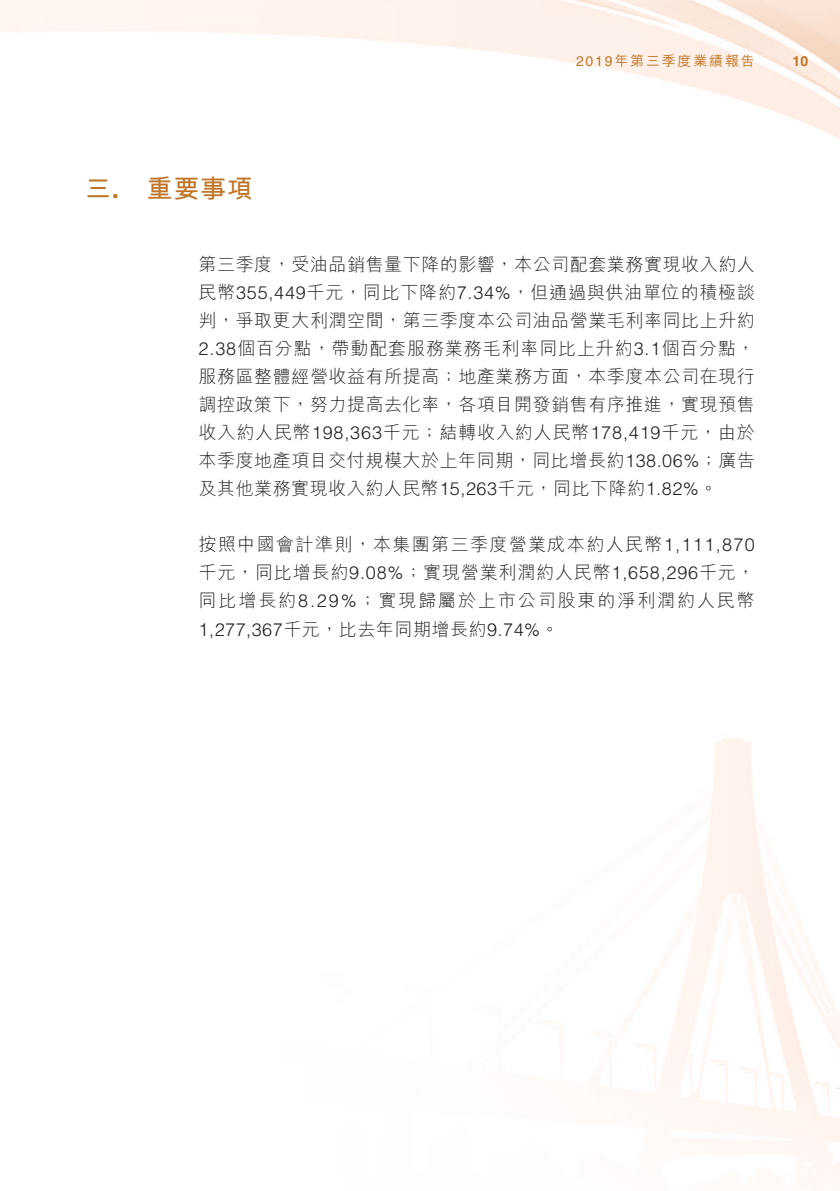
<style>
.page{position:relative;width:840px;height:1191px;background:#fff}
.page>*{position:absolute;margin:0;border:0;box-sizing:border-box;transform-origin:0 0}
.t1{font:700 26px "M Hei HK";color:#c07628}
.t2{font:300 18px/28px "M Hei HK";letter-spacing:.045em;color:#231f20;text-align:justify}
.t3{font:300 18px "Helvetica LT Std";letter-spacing:.03em;color:#231f20}
.t4{font:500 14px "M Hei HK";letter-spacing:.13em;color:#c07628}
.t5{font:700 14px "Helvetica LT Std";color:#c07628}
.s1{font-family:"Helvetica LT Std"}
.s2{font-family:"Helvetica LT Std";font-weight:400}
.s3{font-family:"M Hei HK"}
</style>
<div class="page">
<img style="left:0;top:0;width:839px;height:1189px">
<h1 class="t1" style="left:85px;top:170px;width:169px">三<span class="s1">.</span> 重要事項</h1>
<p class="t4" style="left:575px;top:51px;width:180px"><span class="s2">2019</span>年第三季度業績報告</p>
<p class="t5" style="left:791px;top:52px;width:17px">10</p>
<p class="t2" style="left:198px;top:250px;width:557px">第三季度，受油品銷售量下降的影響，本公司配套業務實現收入約人民幣<span class="s1">355,449</span>千元，同比下降約<span class="s1">7.34%</span>，但通過與供油單位的積極談判，爭取更大利潤空間，第三季度本公司油品營業毛利率同比上升約<span class="s1">2.38</span>個百分點，帶動配套服務業務毛利率同比上升約<span class="s1">3.1</span>個百分點，服務區整體經營收益有所提高；地產業務方面，本季度本公司在現行調控政策下，努力提高去化率，各項目開發銷售有序推進，實現預售收入約人民幣<span class="s1">198,363</span>千元；結轉收入約人民幣<span class="s1">178,419</span>千元，由於本季度地產項目交付規模大於上年同期，同比增長約<span class="s1">138.06%</span>；廣告及其他業務實現收入約人民幣<span class="s1">15,263</span>千元，同比下降約<span class="s1">1.82%</span>。</p>
<p class="t2" style="left:198px;top:530px;width:557px">按照中國會計準則，本集團第三季度營業成本約人民幣<span class="s1">1,111,870</span>千元，同比增長約<span class="s1">9.08%</span>；實現營業利潤約人民幣<span class="s1">1,658,296</span>千元，同比增長約<span class="s1">8.29%</span>；實現歸屬於上市公司股東的淨利潤約人民幣</p>
<p class="t3" style="left:198px;top:618px;width:361px">1,277,367<span class="s3">千元，比去年同期增長約</span>9.74%<span class="s3">。</span></p>
</div>
